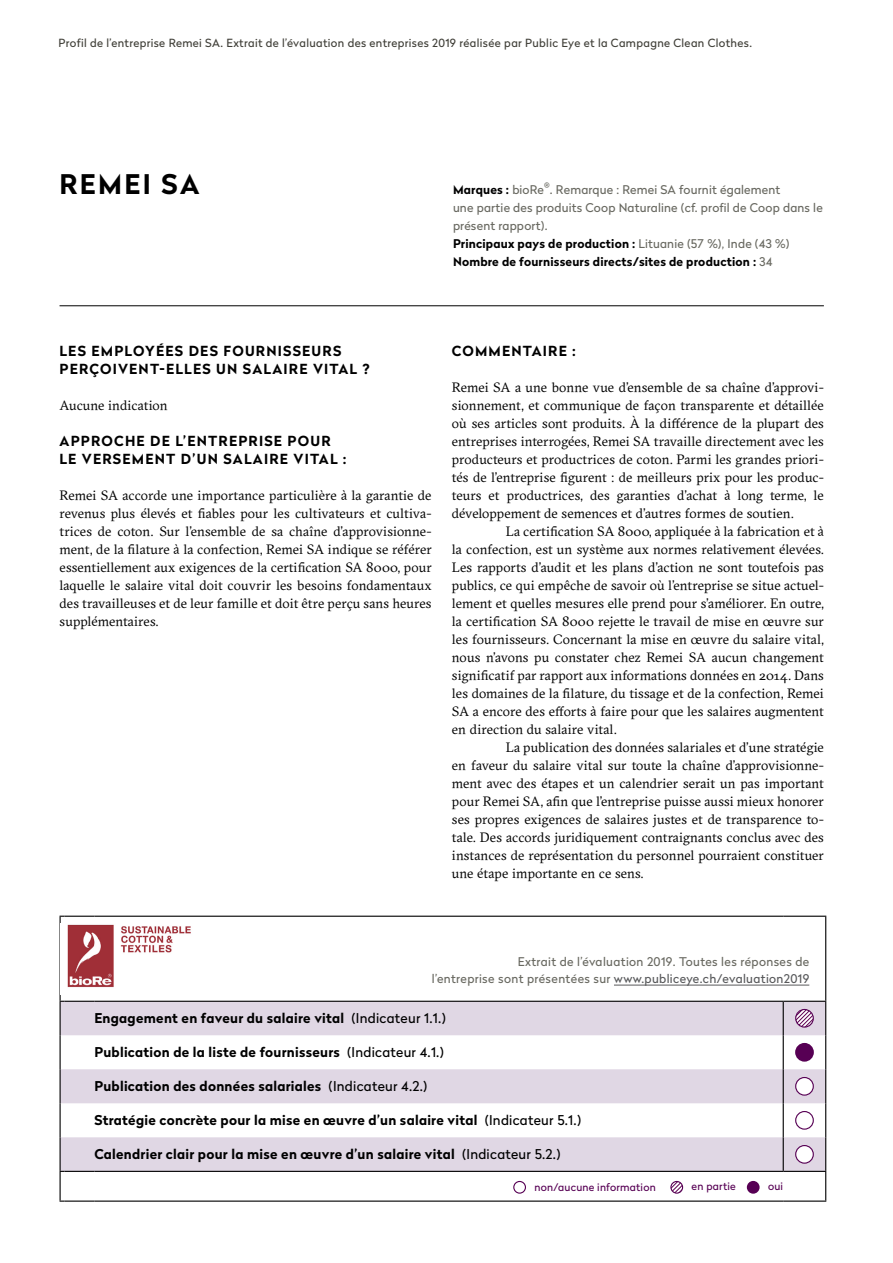
<style>
.page{position:relative;width:893px;height:1263px;background:#fff}
.page>*{position:absolute;margin:0;border:0;box-sizing:border-box;transform-origin:0 0}
._01_Untertitel_1{font:700 27px "Radikal";letter-spacing:.085em;color:#000}
._01_Untertitel_1-2{font:700 13.8px/18px "Radikal";letter-spacing:.085em;color:#000}
._03_Lauftext_oE-Ausz{font:700 13.8px "Radikal";letter-spacing:.085em;color:#000}
._03_Lauftext_oE-Ausz-2{font:13.5px/18px "GT Sectra";letter-spacing:.005em;color:#000;text-align:justify}
._04_Fussnote{font:700 13.5px "Radikal";letter-spacing:.02em;color:#000}
._01_Untertitel_1-3{font:13.5px "GT Sectra";color:#000}
._03_Lauftext_oE-Ausz-3{font:12px/18px "Radikal";letter-spacing:.015em;color:#696961}
._03_Lauftext_oE-Ausz-4{font:700 12px "Radikal";letter-spacing:.015em;color:#000}
._07_Quote_Absender{font:12px "Radikal";letter-spacing:.03em;color:#58595b}
._07_Quote_Absender-2{font:12px "Radikal";letter-spacing:.03em;color:#696961}
.t1{font:11.25px "Radikal";letter-spacing:.03em;color:#403f38}
._04_Fussnote-2{font:10.5px "Radikal";letter-spacing:.02em;color:#570054}
.s1{font-weight:700;color:#000}
.s2{font-weight:400;color:#696961}
.s3{color:#696961}
.s4{font-weight:400}
</style>
<div class="page">
<svg style="left:61px;top:984px;width:764px;height:210px"></svg>
<svg style="left:61px;top:1002px;width:764px;height:169px;fill:#e0d7e4"></svg>
<hr style="left:825px;top:917px;width:1px;height:84px;background:#000">
<svg style="left:825px;top:1172px;width:1px;height:28px"></svg>
<hr style="left:783px;top:1002px;width:1px;height:33px;background:#000">
<hr style="left:825px;top:1002px;width:1px;height:33px;background:#000">
<hr style="left:783px;top:1035px;width:1px;height:34px;background:#000">
<hr style="left:825px;top:1035px;width:1px;height:34px;background:#000">
<hr style="left:783px;top:1069px;width:1px;height:34px;background:#000">
<hr style="left:825px;top:1069px;width:1px;height:34px;background:#000">
<hr style="left:783px;top:1103px;width:1px;height:34px;background:#000">
<hr style="left:825px;top:1103px;width:1px;height:34px;background:#000">
<hr style="left:783px;top:1137px;width:1px;height:34px;background:#000">
<hr style="left:825px;top:1137px;width:1px;height:34px;background:#000">
<hr style="left:94px;top:1200px;width:689px;height:2px;background:#000">
<hr style="left:783px;top:1200px;width:43px;height:2px;background:#000">
<hr style="left:783px;top:1001px;width:43px;height:1px;background:#000">
<hr style="left:60px;top:917px;width:1px;height:84px;background:#000">
<svg style="left:60px;top:916px;width:34px;height:1px"></svg>
<hr style="left:94px;top:916px;width:689px;height:1px;background:#000">
<hr style="left:783px;top:916px;width:43px;height:1px;background:#000">
<hr style="left:60px;top:1002px;width:1px;height:33px;background:#000">
<svg style="left:60px;top:1001px;width:34px;height:1px"></svg>
<hr style="left:94px;top:1001px;width:689px;height:1px;background:#000">
<hr style="left:60px;top:1035px;width:1px;height:34px;background:#000">
<hr style="left:60px;top:1069px;width:1px;height:34px;background:#000">
<hr style="left:60px;top:1103px;width:1px;height:34px;background:#000">
<hr style="left:60px;top:1137px;width:1px;height:34px;background:#000">
<svg style="left:60px;top:1171px;width:34px;height:31px"></svg>
<hr style="left:94px;top:1171px;width:689px;height:1px;background:#000">
<hr style="left:783px;top:1171px;width:43px;height:1px;background:#000">
<img style="left:61px;top:924px;width:134px;height:70px">
<svg style="left:796px;top:1009px;width:17px;height:18px"></svg>
<div style="left:795px;top:1009px;width:19px;height:18px;border:1px solid #570054;border-radius:50%"></div>
<div style="left:795px;top:1043px;width:19px;height:19px;background:#570054;border-radius:50%"></div>
<div style="left:796px;top:1077px;width:17px;height:18px;background:#fff;border-radius:50%"></div>
<div style="left:795px;top:1077px;width:19px;height:19px;border:1px solid #570054;border-radius:50%"></div>
<div style="left:796px;top:1111px;width:17px;height:18px;background:#fff;border-radius:50%"></div>
<div style="left:795px;top:1111px;width:19px;height:19px;border:1px solid #570054;border-radius:50%"></div>
<div style="left:796px;top:1145px;width:17px;height:18px;background:#fff;border-radius:50%"></div>
<div style="left:795px;top:1145px;width:19px;height:19px;border:1px solid #570054;border-radius:50%"></div>
<hr style="left:60px;top:305px;width:764px;height:1px;background:#000">
<div style="left:514px;top:1181px;width:11px;height:12px;background:#fff;border-radius:50%"></div>
<div style="left:513px;top:1181px;width:13px;height:13px;border:1px solid #570054;border-radius:50%"></div>
<div style="left:747px;top:1181px;width:13px;height:13px;background:#570054;border-radius:50%"></div>
<svg style="left:671px;top:1181px;width:12px;height:12px"></svg>
<div style="left:670px;top:1181px;width:13px;height:13px;border:1px solid #570054;border-radius:50%"></div>
<hr style="left:614px;top:985px;width:195px;height:1px;background:#58595b">
<p class="t1" style="left:58px;top:35px;width:695px">Profil de l’entreprise Remei SA. Extrait de l’évaluation des entreprises 2019 réalisée par Public Eye et la Campagne Clean Clothes.</p>
<p class="_01_Untertitel_1" style="left:60px;top:164px;width:141px">REMEI SA</p>
<p class="_03_Lauftext_oE-Ausz-3" style="left:453px;top:180px;width:371px"><span class="s1">Marques :</span> bioRe<sup>®</sup>. Remarque : Remei SA fournit également<br>une partie des produits Coop Naturaline (cf. profil de Coop dans le présent rapport).</p>
<p class="_03_Lauftext_oE-Ausz-4" style="left:453px;top:235px;width:338px">Principaux pays de production : <span class="s2">Lituanie (57 %), Inde (43 %)</span></p>
<p class="_03_Lauftext_oE-Ausz-4" style="left:453px;top:253px;width:321px">Nombre de fournisseurs directs/sites de production : <span class="s2">34</span></p>
<p class="_01_Untertitel_1-2" style="left:60px;top:341px;width:283px">LES EMPLOYÉES DES FOURNISSEURS</p>
<p class="_01_Untertitel_1-2" style="left:60px;top:359px;width:312px">PERÇOIVENT-ELLES UN SALAIRE VITAL ?</p>
<p class="_01_Untertitel_1-3" style="left:60px;top:397px;width:110px">Aucune indication</p>
<p class="_01_Untertitel_1-2" style="left:60px;top:431px;width:289px">APPROCHE DE L’ENTREPRISE POUR<br>LE VERSEMENT D’UN SALAIRE VITAL :</p>
<p class="_03_Lauftext_oE-Ausz-2" style="left:60px;top:486px;width:374px">Remei SA accorde une importance particulière à la garantie de revenus plus élevés et fiables pour les cultivateurs et cultiva&shy;trices de coton. Sur l’ensemble de sa chaîne d’approvisionne&shy;ment, de la filature à la confection, Remei SA indique se référer essentiellement aux exigences de la certification SA 8000, pour laquelle le salaire vital doit couvrir les besoins fondamentaux des travailleuses et de leur famille et doit être perçu sans heures supplémentaires.</p>
<p class="_03_Lauftext_oE-Ausz" style="left:452px;top:341px;width:125px">COMMENTAIRE :</p>
<p class="_03_Lauftext_oE-Ausz-2" style="left:452px;top:378px;width:373px">Remei SA a une bonne vue d’ensemble de sa chaîne d’approvi&shy;sionnement, et communique de façon transparente et détaillée où ses articles sont produits. À la différence de la plupart des entreprises interrogées, Remei SA travaille directement avec les producteurs et productrices de coton. Parmi les grandes priori&shy;tés de l’entreprise figurent : de meilleurs prix pour les produc&shy;teurs et productrices, des garanties d’achat à long terme, le développement de semences et d’autres formes de soutien.</p>
<p class="_03_Lauftext_oE-Ausz-2" style="left:452px;top:522px;width:373px;text-indent:54px">La certification SA 8000, appliquée à la fabrication et à la confection, est un système aux normes relativement élevées.<br>Les rapports d’audit et les plans d'action ne sont toutefois pas publics, ce qui empêche de savoir où l’entreprise se situe actuel&shy;lement et quelles mesures elle prend pour s'améliorer. En outre, la certification SA 8000 rejette le travail de mise en œuvre sur les fournisseurs. Concernant la mise en œuvre du salaire vital, nous n’avons pu constater chez Remei SA aucun changement significatif par rapport aux informations données en 2014. Dans les domaines de la filature, du tissage et de la confection, Remei SA a encore des efforts à faire pour que les salaires augmentent en direction du salaire vital.</p>
<p class="_03_Lauftext_oE-Ausz-2" style="left:452px;top:738px;width:373px;text-indent:54px">La publication des données salariales et d’une stratégie en faveur du salaire vital sur toute la chaîne d’approvisionne&shy;ment avec des étapes et un calendrier serait un pas important pour Remei SA, afin que l’entreprise puisse aussi mieux honorer ses propres exigences de salaires justes et de transparence to&shy;tale. Des accords juridiquement contraignants conclus avec des instances de représentation du personnel pourraient constituer une étape importante en ce sens.</p>
<p class="_07_Quote_Absender-2" style="left:518px;top:953px;width:293px">Extrait de l’évaluation 2019. Toutes les réponses de</p>
<p class="_07_Quote_Absender" style="left:432px;top:970px;width:379px"><span class="s3">l’entreprise sont présentées sur</span> www.publiceye.ch/evaluation2019</p>
<p class="_04_Fussnote" style="left:94px;top:1009px;width:353px">Engagement en faveur du salaire vital <span class="s4">(Indicateur 1.1.)</span></p>
<p class="_04_Fussnote" style="left:94px;top:1043px;width:351px">Publication de la liste de fournisseurs <span class="s4">(Indicateur 4.1.)</span></p>
<p class="_04_Fussnote" style="left:94px;top:1077px;width:334px">Publication des données salariales <span class="s4">(Indicateur 4.2.)</span></p>
<p class="_04_Fussnote" style="left:94px;top:1111px;width:488px">Stratégie concrète pour la mise en œuvre d’un salaire vital <span class="s4">(Indicateur 5.1.)</span></p>
<p class="_04_Fussnote" style="left:94px;top:1145px;width:468px">Calendrier clair pour la mise en œuvre d’un salaire vital <span class="s4">(Indicateur 5.2.)</span></p>
<p class="_04_Fussnote-2" style="left:534px;top:1180px;width:123px">non/aucune information</p>
<p class="_04_Fussnote-2" style="left:692px;top:1179px;width:46px">en partie</p>
<p class="_04_Fussnote-2" style="left:768px;top:1179px;width:17px">oui</p>
</div>
